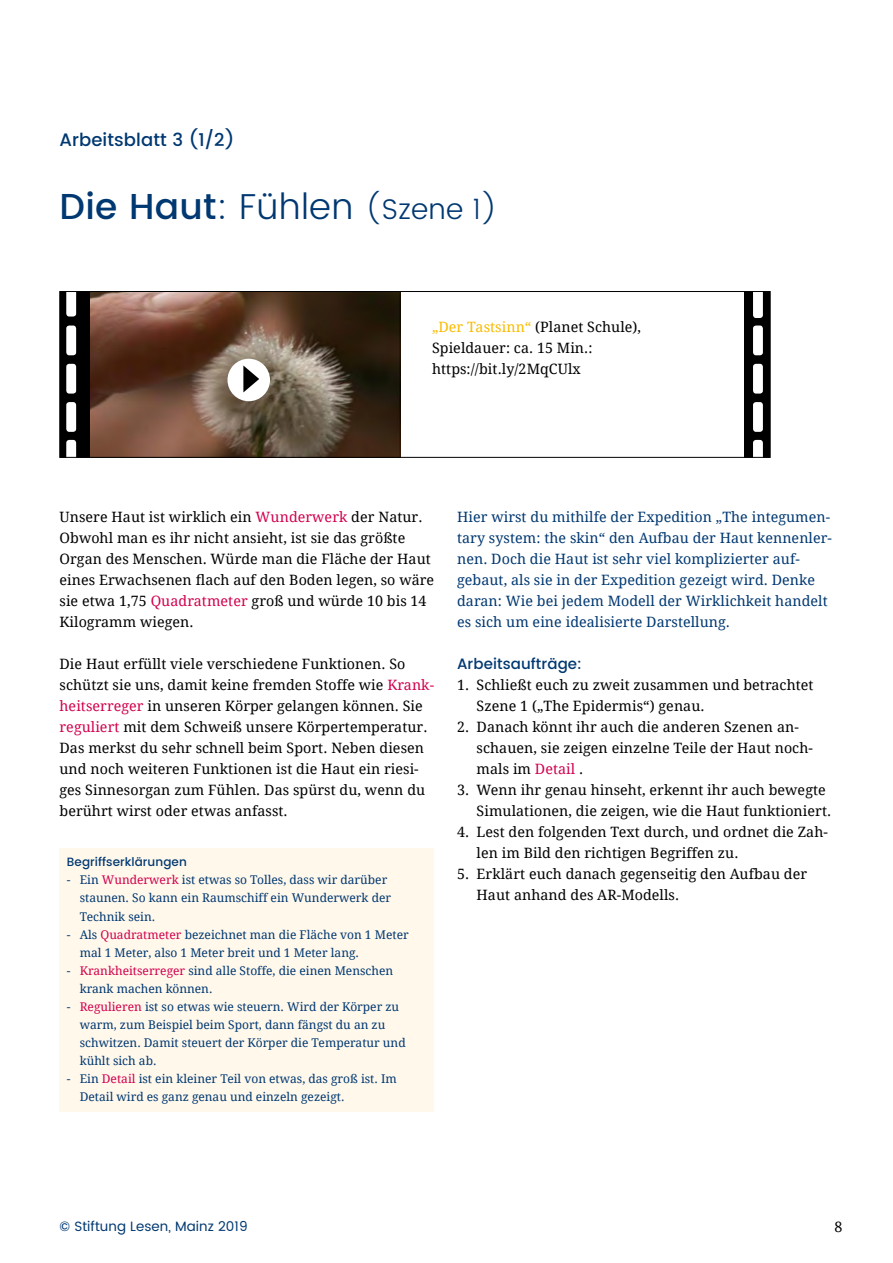
<style>
.page{position:relative;width:893px;height:1263px;background:#fff}
.page>*{position:absolute;margin:0;border:0;box-sizing:border-box;transform-origin:0 0}
.t1{font:300 28.5px "Poppins DE";letter-spacing:.01em;color:#003871}
.t2{font:500 18px "Poppins DE";letter-spacing:.005em;color:#003871}
.t3{font:500 15px "Poppins DE";letter-spacing:.005em;color:#003871}
.t4{font:14.25px/21px "Droid Serif";letter-spacing:.005em;color:#000}
.t5{font:14.25px/21px "Droid Serif";letter-spacing:.005em;color:#003871}
.t6{font:13.5px "Poppins DE";letter-spacing:.005em;color:#003871}
.t7{font:12px/18px "Droid Serif";color:#003871}
.t8{font:500 12px "Poppins DE";letter-spacing:.005em;color:#003871}
.s1{font-weight:500;font-size:36px}
.s2{font-size:36px}
.s3{color:#fabb00}
.s4{color:#d2004e}
</style>
<div class="page">
<img style="left:90px;top:293px;width:311px;height:163px">
<div style="left:60px;top:291px;width:29px;height:166px;background:#000"></div>
<div style="left:60px;top:291px;width:30px;height:166px;border:1px solid #000"></div>
<div style="left:745px;top:291px;width:25px;height:166px;background:#000"></div>
<div style="left:744px;top:291px;width:26px;height:166px;border:1px solid #000"></div>
<div style="left:66px;top:364px;width:10px;height:30px;background:#fff;border-radius:3px"></div>
<div style="left:66px;top:325px;width:10px;height:30px;background:#fff;border-radius:3px"></div>
<div style="left:66px;top:287px;width:10px;height:29px;background:#fff;border-radius:3px"></div>
<div style="left:66px;top:440px;width:10px;height:30px;background:#fff;border-radius:3px"></div>
<div style="left:66px;top:402px;width:10px;height:30px;background:#fff;border-radius:3px"></div>
<div style="left:227px;top:359px;width:43px;height:42px;background:#fff;border-radius:50%"></div>
<svg style="left:243px;top:365px;width:16px;height:27px"></svg>
<div style="left:753px;top:364px;width:10px;height:30px;background:#fff;border-radius:3px"></div>
<div style="left:753px;top:325px;width:10px;height:30px;background:#fff;border-radius:3px"></div>
<div style="left:753px;top:288px;width:10px;height:30px;background:#fff;border-radius:3px"></div>
<div style="left:753px;top:440px;width:10px;height:30px;background:#fff;border-radius:3px"></div>
<div style="left:753px;top:402px;width:10px;height:30px;background:#fff;border-radius:3px"></div>
<div style="left:60px;top:291px;width:710px;height:167px;border:1px solid #000"></div>
<div style="left:60px;top:848px;width:374px;height:264px;background:#fff8eb"></div>
<p class="t2" style="left:60px;top:127px;width:176px">Arbeitsblatt 3 (1/2)</p>
<h1 class="t1" style="left:60px;top:189px;width:440px"><span class="s1">Die Haut</span><span class="s2">: Fühlen</span> (Szene 1)</h1>
<p class="t4" style="left:432px;top:316px;width:211px"><span class="s3">„Der Tastsinn“</span> (Planet Schule),<br>Spieldauer: ca. 15 Min.: https://bit.ly/2MqCUlx</p>
<p class="t4" style="left:60px;top:506px;width:376px">Unsere Haut ist wirklich ein <span class="s4">Wunderwerk</span> der Natur.<br>Obwohl man es ihr nicht ansieht, ist sie das größte Organ des Menschen. Würde man die Fläche der Haut eines Erwachsenen flach auf den Boden legen, so wäre sie etwa 1,75 <span class="s4">Quadratmeter</span> groß und würde 10 bis 14<br>Kilogramm wiegen.</p>
<p class="t4" style="left:60px;top:653px;width:376px">Die Haut erfüllt viele verschiedene Funktionen. So schützt sie uns, damit keine fremden Stoffe wie <span class="s4">Krank&shy;heitserreger</span> in unseren Körper gelangen können. Sie <span class="s4">reguliert</span> mit dem Schweiß unsere Körpertemperatur.<br>Das merkst du sehr schnell beim Sport. Neben diesen und noch weiteren Funktionen ist die Haut ein riesi&shy;ges Sinnesorgan zum Fühlen. Das spürst du, wenn du berührt wirst oder etwas anfasst.</p>
<p class="t8" style="left:67px;top:853px;width:121px">Begriffserklärungen</p>
<p class="t7" style="left:80px;top:871px;width:313px;text-indent:-13px">- Ein <span class="s4">Wunderwerk</span> ist etwas so Tolles, dass wir darüber staunen. So kann ein Raumschiff ein Wunderwerk der<br>Technik sein.</p>
<p class="t7" style="left:80px;top:925px;width:330px;text-indent:-13px">- Als <span class="s4">Quadratmeter</span> bezeichnet man die Fläche von 1 Meter mal 1 Meter, also 1 Meter breit und 1 Meter lang.</p>
<p class="t7" style="left:80px;top:961px;width:315px;text-indent:-13px">- <span class="s4">Krankheitserreger</span> sind alle Stoffe, die einen Menschen krank machen können.</p>
<p class="t7" style="left:80px;top:997px;width:327px;text-indent:-13px">- <span class="s4">Regulieren</span> ist so etwas wie steuern. Wird der Körper zu warm, zum Beispiel beim Sport, dann fängst du an zu schwitzen. Damit steuert der Körper die Temperatur und kühlt sich ab.</p>
<p class="t7" style="left:80px;top:1069px;width:319px;text-indent:-13px">- Ein <span class="s4">Detail</span> ist ein kleiner Teil von etwas, das groß ist. Im<br>Detail wird es ganz genau und einzeln gezeigt.</p>
<p class="t5" style="left:457px;top:506px;width:376px">Hier wirst du mithilfe der Expedition „The integumen&shy;tary system: the skin“ den Aufbau der Haut kennenler&shy;nen. Doch die Haut ist sehr viel komplizierter auf&shy;gebaut, als sie in der Expedition gezeigt wird. Denke daran: Wie bei jedem Modell der Wirklichkeit handelt es sich um eine idealisierte Darstellung.</p>
<p class="t3" style="left:457px;top:652px;width:126px">Arbeitsaufträge:</p>
<p class="t4" style="left:477px;top:674px;width:338px;text-indent:-19px">1. Schließt euch zu zweit zusammen und betrachtet<br>Szene 1 („The Epidermis“) genau.</p>
<p class="t4" style="left:477px;top:716px;width:338px;text-indent:-19px">2. Danach könnt ihr auch die anderen Szenen an&shy;schauen, sie zeigen einzelne Teile der Haut noch&shy;mals im <span class="s4">Detail</span> .</p>
<p class="t4" style="left:477px;top:779px;width:356px;text-indent:-19px">3. Wenn ihr genau hinseht, erkennt ihr auch bewegte<br>Simulationen, die zeigen, wie die Haut funktioniert.</p>
<p class="t4" style="left:477px;top:821px;width:353px;text-indent:-19px">4. Lest den folgenden Text durch, und ordnet die Zah&shy;len im Bild den richtigen Begriffen zu.</p>
<p class="t4" style="left:477px;top:863px;width:332px;text-indent:-19px">5. Erklärt euch danach gegenseitig den Aufbau der<br>Haut anhand des AR-Modells.</p>
<p class="t6" style="left:60px;top:1217px;width:190px">© Stiftung Lesen, Mainz 2019</p>
<p class="t4" style="left:834px;top:1216px;width:9px">8</p>
</div>
